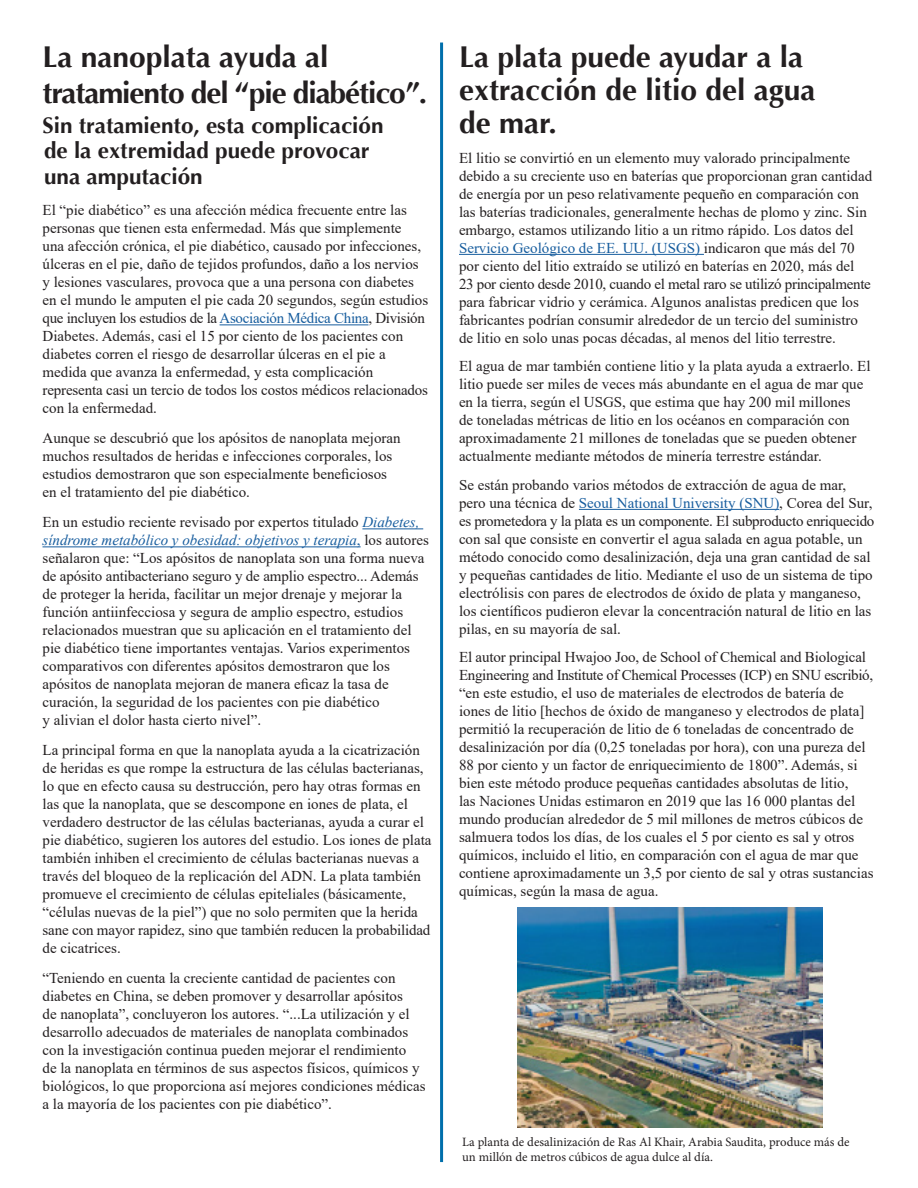
<style>
.page{position:relative;width:918px;height:1188px;background:#fff}
.page>*{position:absolute;margin:0;border:0;box-sizing:border-box;transform-origin:0 0}
.t1{font:700 30px/33px "Optima";color:#231f20}
.t2{font:700 30px/36px "Optima";letter-spacing:-.035em;color:#231f20}
.t3{font:700 22.5px/25.5px "Optima";color:#231f20}
.t4{font:15px/18px "Times New Roman";color:#231f20}
.t5{font:12.75px/15px "Minion Pro";color:#231f20}
.s1{color:#175d9e}
.s2{font-style:italic;color:#175d9e}
</style>
<div class="page">
<hr style="left:459px;top:254px;width:245px;height:1px;background:#175d9e">
<hr style="left:579px;top:509px;width:200px;height:1px;background:#175d9e">
<hr style="left:220px;top:325px;width:148px;height:1px;background:#175d9e">
<hr style="left:362px;top:529px;width:61px;height:1px;background:#175d9e">
<hr style="left:43px;top:547px;width:318px;height:1px;background:#175d9e">
<hr style="left:440px;top:43px;width:3px;height:1119px;background:#006fab">
<img style="left:518px;top:908px;width:304px;height:220px">
<p class="t2" style="left:43px;top:39px;width:386px">La nanoplata ayuda al tratamiento del “pie diabético”.</p>
<p class="t3" style="left:43px;top:113px;width:343px">Sin tratamiento, esta complicación de la extremidad puede provocar una amputación</p>
<p class="t4" style="left:43px;top:201px;width:387px">El “pie diabético” es una afección médica frecuente entre las personas que tienen esta enfermedad. Más que simplemente<br>una afección crónica, el pie diabético, causado por infecciones, úlceras en el pie, daño de tejidos profundos, daño a los nervios y lesiones vasculares, provoca que a una persona con diabetes en el mundo le amputen el pie cada 20 segundos, según estudios que incluyen los estudios de la <span class="s1">Asociación Médica China</span>, División Diabetes. Además, casi el 15 por ciento de los pacientes con diabetes corren el riesgo de desarrollar úlceras en el pie a medida que avanza la enfermedad, y esta complicación representa casi un tercio de todos los costos médicos relacionados con la enfermedad.</p>
<p class="t4" style="left:43px;top:429px;width:360px">Aunque se descubrió que los apósitos de nanoplata mejoran muchos resultados de heridas e infecciones corporales, los estudios demostraron que son especialmente beneficiosos en el tratamiento del pie diabético.</p>
<p class="t4" style="left:43px;top:513px;width:388px">En un estudio reciente revisado por expertos titulado <span class="s2">Diabetes, síndrome metabólico y obesidad: objetivos y terapia</span><span class="s1">,</span> los autores señalaron que: “Los apósitos de nanoplata son una forma nueva de apósito antibacteriano seguro y de amplio espectro... Además de proteger la herida, facilitar un mejor drenaje y mejorar la función antiinfecciosa y segura de amplio espectro, estudios relacionados muestran que su aplicación en el tratamiento del pie diabético tiene importantes ventajas. Varios experimentos comparativos con diferentes apósitos demostraron que los apósitos de nanoplata mejoran de manera eficaz la tasa de curación, la seguridad de los pacientes con pie diabético<br>y alivian el dolor hasta cierto nivel”.</p>
<p class="t4" style="left:43px;top:741px;width:391px">La principal forma en que la nanoplata ayuda a la cicatrización de heridas es que rompe la estructura de las células bacterianas, lo que en efecto causa su destrucción, pero hay otras formas en las que la nanoplata, que se descompone en iones de plata, el verdadero destructor de las células bacterianas, ayuda a curar el pie diabético, sugieren los autores del estudio. Los iones de plata también inhiben el crecimiento de células bacterianas nuevas a través del bloqueo de la replicación del ADN. La plata también promueve el crecimiento de células epiteliales (básicamente, “células nuevas de la piel”) que no solo permiten que la herida sane con mayor rapidez, sino que también reducen la probabilidad de cicatrices.</p>
<p class="t4" style="left:43px;top:969px;width:385px">“Teniendo en cuenta la creciente cantidad de pacientes con diabetes en China, se deben promover y desarrollar apósitos<br>de nanoplata”, concluyeron los autores. “...La utilización y el desarrollo adecuados de materiales de nanoplata combinados con la investigación continua pueden mejorar el rendimiento<br>de la nanoplata en términos de sus aspectos físicos, químicos y biológicos, lo que proporciona así mejores condiciones médicas a la mayoría de los pacientes con pie diabético”.</p>
<p class="t1" style="left:459px;top:40px;width:358px">La plata puede ayudar a la extracción de litio del agua de mar.</p>
<p class="t4" style="left:459px;top:148px;width:415px">El litio se convirtió en un elemento muy valorado principalmente debido a su creciente uso en baterías que proporcionan gran cantidad de energía por un peso relativamente pequeño en comparación con las baterías tradicionales, generalmente hechas de plomo y zinc. Sin embargo, estamos utilizando litio a un ritmo rápido. Los datos del <span class="s1">Servicio Geológico de EE. UU. (USGS)</span> indicaron que más del 70 por ciento del litio extraído se utilizó en baterías en 2020, más del 23 por ciento desde 2010, cuando el metal raro se utilizó principalmente para fabricar vidrio y cerámica. Algunos analistas predicen que los fabricantes podrían consumir alrededor de un tercio del suministro de litio en solo unas pocas décadas, al menos del litio terrestre.</p>
<p class="t4" style="left:459px;top:357px;width:413px">El agua de mar también contiene litio y la plata ayuda a extraerlo. El litio puede ser miles de veces más abundante en el agua de mar que en la tierra, según el USGS, que estima que hay 200 mil millones<br>de toneladas métricas de litio en los océanos en comparación con aproximadamente 21 millones de toneladas que se pueden obtener actualmente mediante métodos de minería terrestre estándar.</p>
<p class="t4" style="left:459px;top:475px;width:417px">Se están probando varios métodos de extracción de agua de mar, pero una técnica de <span class="s1">Seoul National University (SNU)</span>, Corea del Sur, es prometedora y la plata es un componente. El subproducto enriquecido con sal que consiste en convertir el agua salada en agua potable, un método conocido como desalinización, deja una gran cantidad de sal y pequeñas cantidades de litio. Mediante el uso de un sistema de tipo electrólisis con pares de electrodos de óxido de plata y manganeso, los científicos pudieron elevar la concentración natural de litio en las pilas, en su mayoría de sal.</p>
<p class="t4" style="left:459px;top:648px;width:416px">El autor principal Hwajoo Joo, de School of Chemical and Biological Engineering and Institute of Chemical Processes (ICP) en SNU escribió, “en este estudio, el uso de materiales de electrodos de batería de iones de litio [hechos de óxido de manganeso y electrodos de plata] permitió la recuperación de litio de 6 toneladas de concentrado de desalinización por día (0,25 toneladas por hora), con una pureza del 88 por ciento y un factor de enriquecimiento de 1800”. Además, si bien este método produce pequeñas cantidades absolutas de litio,<br>las Naciones Unidas estimaron en 2019 que las 16 000 plantas del mundo producían alrededor de 5 mil millones de metros cúbicos de salmuera todos los días, de los cuales el 5 por ciento es sal y otros químicos, incluido el litio, en comparación con el agua de mar que contiene aproximadamente un 3,5 por ciento de sal y otras sustancias químicas, según la masa de agua.</p>
<p class="t5" style="left:462px;top:1134px;width:389px">La planta de desalinización de Ras Al Khair, Arabia Saudita, produce más de un millón de metros cúbicos de agua dulce al día.</p>
</div>
